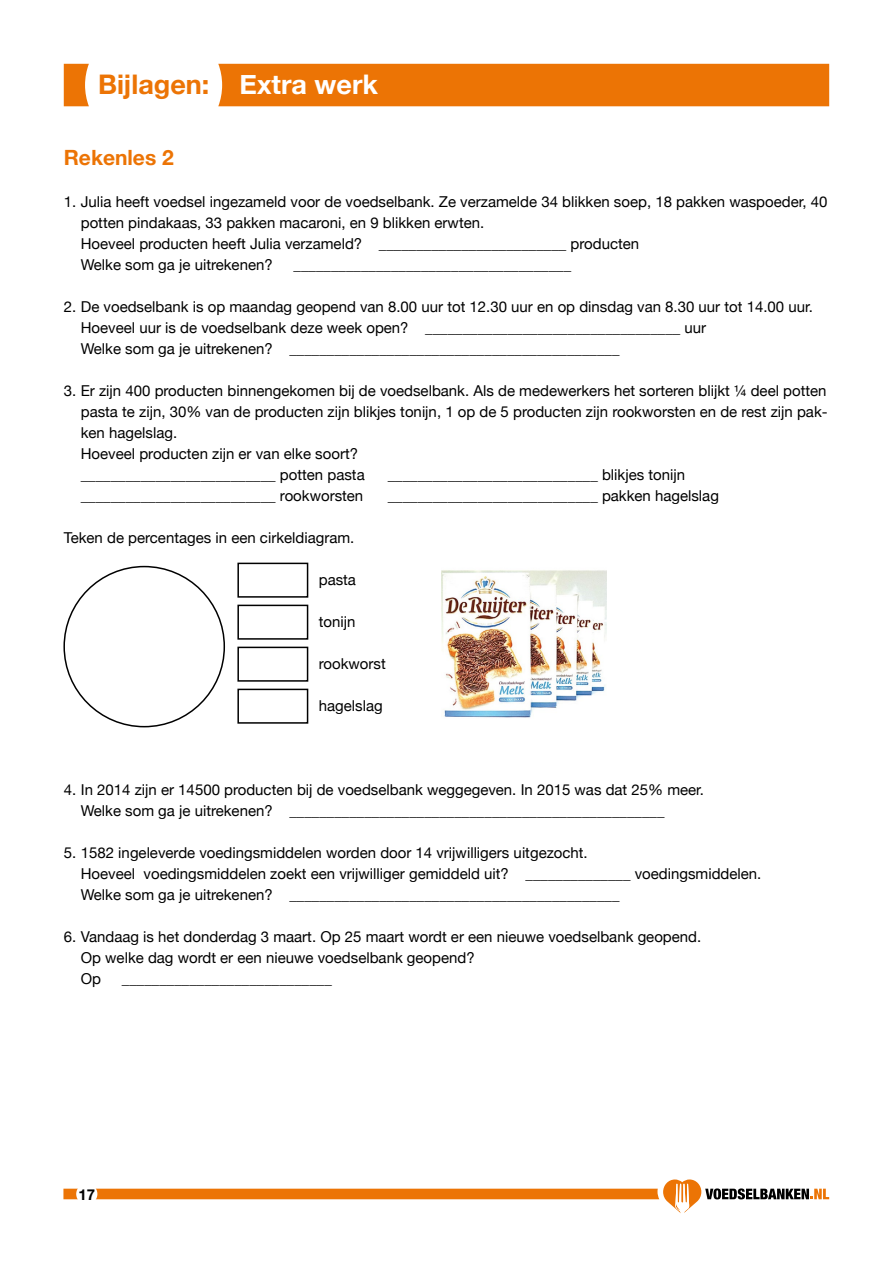
<style>
.page{position:relative;width:893px;height:1263px;background:#fff}
.page>*{position:absolute;margin:0;border:0;box-sizing:border-box;transform-origin:0 0}
.t1{font:700 27px "Helvetica Neue";color:#ec7405}
.t2{font:700 21px "Helvetica Neue";color:#ec7405}
.t3{font:15px/21px "Helvetica Neue";color:#000}
.t4{font:700 15px "Helvetica Neue";color:#000}
.s1{color:#fff}
</style>
<div class="page">
<svg style="left:63px;top:1179px;width:766px;height:34px"></svg>
<div style="left:76px;top:1183px;width:21px;height:21px;background:#fff;border-radius:50%"></div>
<svg style="left:64px;top:64px;width:765px;height:42px"></svg>
<div style="left:237px;top:563px;width:71px;height:35px;border:2px solid #000"></div>
<div style="left:237px;top:605px;width:71px;height:35px;border:2px solid #000"></div>
<div style="left:237px;top:647px;width:71px;height:35px;border:2px solid #000"></div>
<div style="left:237px;top:689px;width:71px;height:35px;border:2px solid #000"></div>
<img style="left:442px;top:570px;width:164px;height:148px">
<h1 class="t1" style="left:98px;top:63px;width:281px">Bijlagen: <span class="s1">Extra werk</span></h1>
<h2 class="t2" style="left:64px;top:141px;width:112px">Rekenles 2</h2>
<p class="t3" style="left:81px;top:192px;width:748px;text-indent:-17px">1. Julia heeft voedsel ingezameld voor de voedselbank. Ze verzamelde 34 blikken soep, 18 pakken waspoeder, 40 potten pindakaas, 33 pakken macaroni, en 9 blikken erwten.<br>Hoeveel producten heeft Julia verzameld? _________________________ producten<br>Welke som ga je uitrekenen?</p>
<p class="t3" style="left:294px;top:255px;width:279px">_____________________________________</p>
<p class="t3" style="left:81px;top:297px;width:733px;text-indent:-17px">2. De voedselbank is op maandag geopend van 8.00 uur tot 12.30 uur en op dinsdag van 8.30 uur tot 14.00 uur.<br>Hoeveel uur is de voedselbank deze week open? __________________________________ uur<br>Welke som ga je uitrekenen? ____________________________________________</p>
<p class="t3" style="left:81px;top:381px;width:748px;text-indent:-17px">3. Er zijn 400 producten binnengekomen bij de voedselbank. Als de medewerkers het sorteren blijkt ¼ deel potten pasta te zijn, 30% van de producten zijn blikjes tonijn, 1 op de 5 producten zijn rookworsten en de rest zijn pak&shy;ken hagelslag.<br>Hoeveel producten zijn er van elke soort?<br>__________________________ potten pasta</p>
<p class="t3" style="left:388px;top:465px;width:299px">____________________________ blikjes tonijn</p>
<p class="t3" style="left:81px;top:486px;width:284px">__________________________ rookworsten</p>
<p class="t3" style="left:388px;top:486px;width:333px">____________________________ pakken hagelslag</p>
<p class="t3" style="left:64px;top:528px;width:292px">Teken de percentages in een cirkeldiagram.</p>
<p class="t3" style="left:319px;top:570px;width:39px">pasta</p>
<p class="t3" style="left:319px;top:612px;width:38px">tonijn</p>
<p class="t3" style="left:319px;top:654px;width:68px">rookworst</p>
<p class="t3" style="left:319px;top:696px;width:65px">hagelslag</p>
<p class="t3" style="left:81px;top:780px;width:625px;text-indent:-17px">4. In 2014 zijn er 14500 producten bij de voedselbank weggegeven. In 2015 was dat 25% meer.<br>Welke som ga je uitrekenen? __________________________________________________</p>
<p class="t3" style="left:81px;top:843px;width:682px;text-indent:-17px">5. 1582 ingeleverde voedingsmiddelen worden door 14 vrijwilligers uitgezocht.<br>Hoeveel voedingsmiddelen zoekt een vrijwilliger gemiddeld uit? ______________ voedingsmiddelen.<br>Welke som ga je uitrekenen? ____________________________________________</p>
<p class="t3" style="left:81px;top:927px;width:622px;text-indent:-17px">6. Vandaag is het donderdag 3 maart. Op 25 maart wordt er een nieuwe voedselbank geopend.<br>Op welke dag wordt er een nieuwe voedselbank geopend?<br>Op</p>
<p class="t3" style="left:122px;top:969px;width:211px">____________________________</p>
<p class="t4" style="left:78px;top:1182px;width:18px">17</p>
</div>
